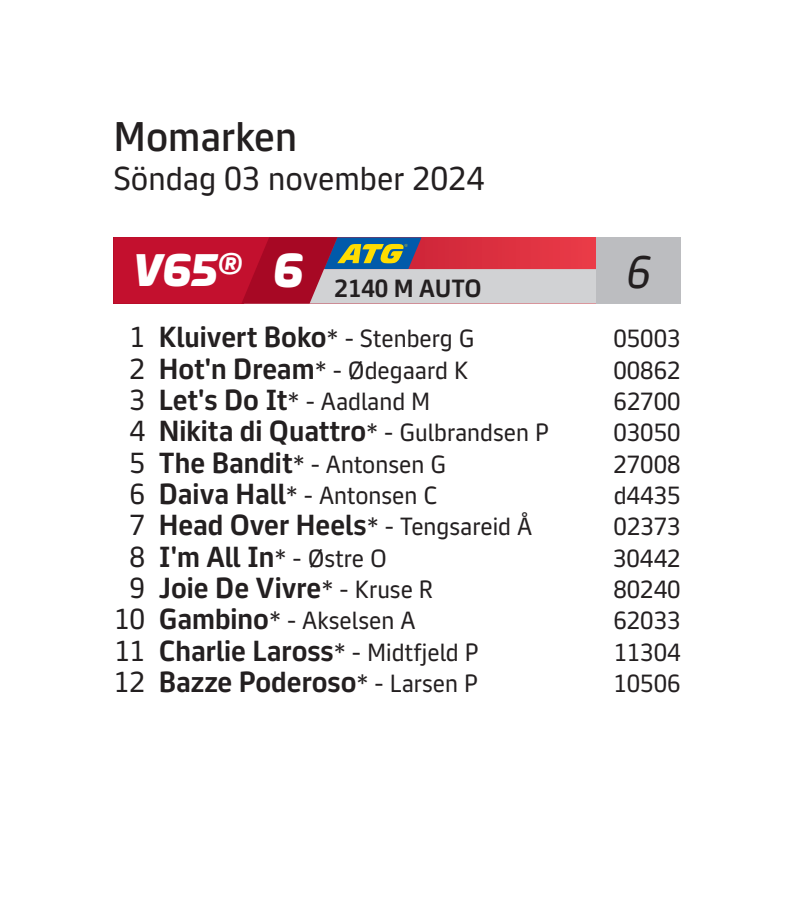
<style>
.page{position:relative;width:794px;height:908px;background:#fff}
.page>*{position:absolute;margin:0;border:0;box-sizing:border-box;transform-origin:0 0}
.t1{font:46px "ATG Rubrik";color:#fff}
.t2{font:44px "ATG Rubrik";color:#fff}
.t3{font:italic 44px "ATG Text";color:#231f20}
.t4{font:500 40px "ATG Text";color:#231f20}
.t5{font:32px "ATG Text";color:#231f20}
.HorseAndRider{font:700 28px "ATG Text";color:#231f20}
.S_REKORD{font:28px "ATG Text";color:#231f20}
.HorseAndRider-2{font:24px "ATG Text";color:#231f20}
.S_REKORD-2{font:24px "ATG Text";color:#231f20}
.t6{font:700 24px "ATG Text";color:#231f20}
.s1{font-weight:400;font-size:24px}
.s2{font-weight:700;font-size:28px}
</style>
<div class="page">
<div style="left:595px;top:237px;width:85px;height:66px;background:#bcbdc0"></div>
<svg style="left:113px;top:237px;width:483px;height:66px;background:#bd5766"></svg>
<p class="t4" style="left:113px;top:113px;width:185px">Momarken</p>
<p class="t5" style="left:113px;top:159px;width:372px">Söndag 03 november 2024</p>
<p class="t2" style="left:134px;top:244px;width:108px">V65®</p>
<p class="t1" style="left:274px;top:243px;width:31px">6</p>
<p class="t6" style="left:334px;top:274px;width:149px">2140 M AUTO</p>
<p class="t3" style="left:626px;top:246px;width:26px">6</p>
<p class="S_REKORD" style="left:129px;top:320px;width:17px">1</p>
<p class="HorseAndRider" style="left:159px;top:320px;width:317px">Kluivert Boko<span class="s1">* - Stenberg G</span></p>
<p class="S_REKORD-2" style="left:613px;top:324px;width:69px">05003</p>
<p class="S_REKORD" style="left:129px;top:352px;width:17px">2</p>
<p class="HorseAndRider-2" style="left:159px;top:356px;width:311px"><span class="s2">Hot'n Dream</span>* - Ødegaard K</p>
<p class="S_REKORD-2" style="left:613px;top:356px;width:69px">00862</p>
<p class="S_REKORD" style="left:129px;top:383px;width:17px">3</p>
<p class="HorseAndRider-2" style="left:159px;top:387px;width:273px"><span class="s2">Let's Do It</span>* - Aadland M</p>
<p class="S_REKORD-2" style="left:613px;top:387px;width:68px">62700</p>
<p class="S_REKORD" style="left:129px;top:414px;width:17px">4</p>
<p class="HorseAndRider" style="left:159px;top:414px;width:392px">Nikita di Quattro<span class="s1">* - Gulbrandsen P</span></p>
<p class="S_REKORD-2" style="left:613px;top:418px;width:69px">03050</p>
<p class="S_REKORD" style="left:129px;top:446px;width:17px">5</p>
<p class="HorseAndRider-2" style="left:159px;top:449px;width:289px"><span class="s2">The Bandit</span>* - Antonsen G</p>
<p class="S_REKORD-2" style="left:613px;top:449px;width:68px">27008</p>
<p class="S_REKORD" style="left:129px;top:477px;width:17px">6</p>
<p class="HorseAndRider-2" style="left:159px;top:481px;width:280px"><span class="s2">Daiva Hall</span>* - Antonsen C</p>
<p class="S_REKORD-2" style="left:613px;top:481px;width:68px">d4435</p>
<p class="S_REKORD" style="left:129px;top:508px;width:17px">7</p>
<p class="HorseAndRider" style="left:159px;top:508px;width:375px">Head Over Heels<span class="s1">* - Tengsareid Å</span></p>
<p class="S_REKORD-2" style="left:613px;top:512px;width:68px">02373</p>
<p class="S_REKORD" style="left:129px;top:540px;width:17px">8</p>
<p class="HorseAndRider" style="left:159px;top:539px;width:230px">I'm All In<span class="s1">* - Østre O</span></p>
<p class="S_REKORD-2" style="left:613px;top:543px;width:69px">30442</p>
<p class="S_REKORD" style="left:129px;top:571px;width:17px">9</p>
<p class="HorseAndRider" style="left:159px;top:570px;width:276px">Joie De Vivre<span class="s1">* - Kruse R</span></p>
<p class="S_REKORD-2" style="left:613px;top:575px;width:69px">80240</p>
<p class="S_REKORD" style="left:114px;top:602px;width:33px">10</p>
<p class="HorseAndRider-2" style="left:159px;top:606px;width:258px"><span class="s2">Gambino</span>* - Akselsen A</p>
<p class="S_REKORD-2" style="left:613px;top:606px;width:69px">62033</p>
<p class="S_REKORD" style="left:114px;top:633px;width:32px">11</p>
<p class="HorseAndRider" style="left:159px;top:633px;width:321px">Charlie Laross<span class="s1">* - Midtfjeld P</span></p>
<p class="S_REKORD-2" style="left:614px;top:637px;width:68px">11304</p>
<p class="S_REKORD" style="left:114px;top:665px;width:33px">12</p>
<p class="HorseAndRider" style="left:159px;top:664px;width:321px">Bazze Poderoso<span class="s1">* - Larsen P</span></p>
<p class="S_REKORD-2" style="left:613px;top:669px;width:68px">10506</p>
</div>
